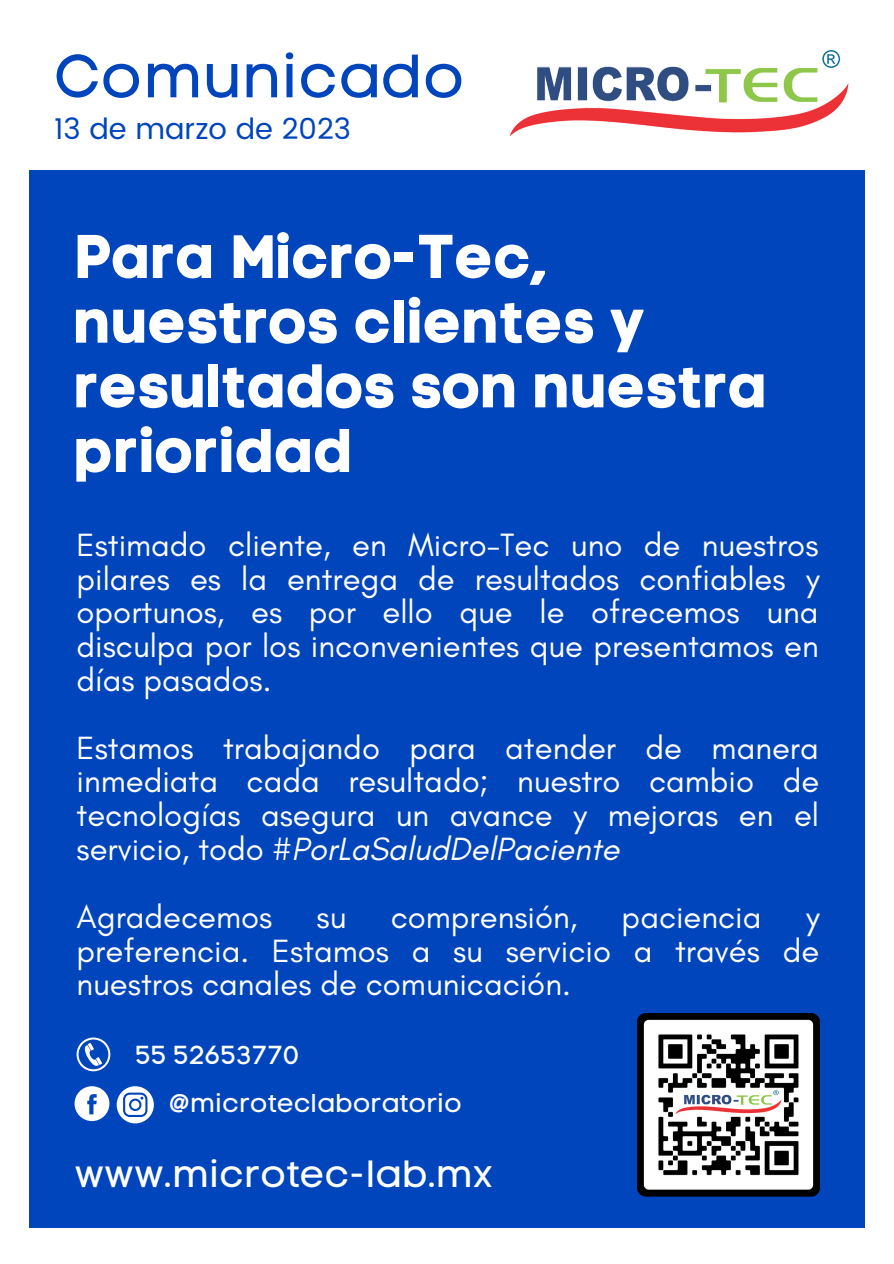
<style>
.page{position:relative;width:894px;height:1264px;background:#fff}
.page>*{position:absolute;margin:0;border:0;box-sizing:border-box;transform-origin:0 0}
.t1{font:61.05px/64.7px "Code Pro Bold LC";color:#fff}
.t2{font:61.05px "Code Pro Normal LC";color:#0045bb}
.t3{font:37.95px "Code Pro Normal LC";color:#fff}
.t4{font:32.85px/33.8px "Glacial Indifference";color:#fff;text-align:justify}
.t5{font:29.1px "Poppins";color:#0045bb}
.t6{font:25.8px "Code Pro Normal LC";color:#fff}
.s1{font-style:italic}
</style>
<div class="page">
<div style="left:30px;top:170px;width:834px;height:1057px;background:#0045bb"></div>
<img style="left:509px;top:51px;width:339px;height:85px">
<svg style="left:76px;top:1037px;width:34px;height:34px"></svg>
<svg style="left:75px;top:1086px;width:34px;height:35px"></svg>
<svg style="left:117px;top:1086px;width:37px;height:37px"></svg>
<img style="left:637px;top:1013px;width:182px;height:184px">
<h1 class="t2" style="left:54px;top:39px;width:412px">Comunicado</h1>
<p class="t5" style="left:54px;top:112px;width:298px">13 de marzo de 2023</p>
<h1 class="t1" style="left:75px;top:224px;width:694px">Para Micro-Tec, nuestros clientes y resultados son nuestra prioridad</h1>
<p class="t4" style="left:76px;top:527px;width:744px">Estimado cliente, en Micro-Tec uno de nuestros pilares es la entrega de resultados confiables y oportunos, es por ello que le ofrecemos una disculpa por los inconvenientes que presentamos en días pasados.</p>
<p class="t4" style="left:76px;top:730px;width:744px">Estamos trabajando para atender de manera inmediata cada resultado; nuestro cambio de tecnologías asegura un avance y mejoras en el servicio, todo <span class="s1">#PorLaSaludDelPaciente</span></p>
<p class="t4" style="left:76px;top:899px;width:197px">Agradecemos</p>
<p class="t4" style="left:316px;top:899px;width:31px">su</p>
<p class="t4" style="left:390px;top:899px;width:188px">comprensión,</p>
<p class="t4" style="left:621px;top:899px;width:141px">paciencia</p>
<p class="t4" style="left:76px;top:899px;width:744px;text-indent:729px">y preferencia. Estamos a su servicio a través de nuestros canales de comunicación.</p>
<p class="t6" style="left:135px;top:1039px;width:165px">55 52653770</p>
<p class="t6" style="left:169px;top:1087px;width:294px">@microteclaboratorio</p>
<p class="t3" style="left:75px;top:1151px;width:420px">www.microtec-lab.mx</p>
</div>
